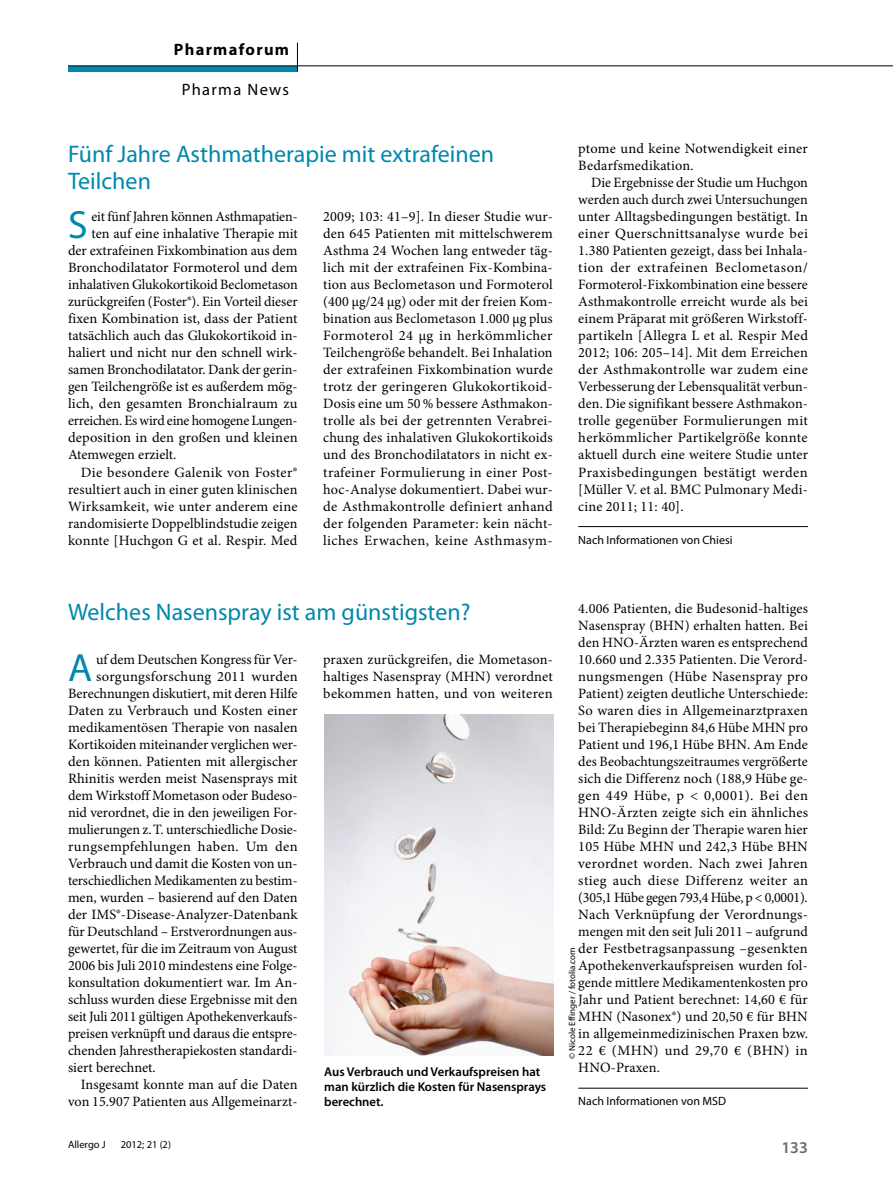
<style>
.page{position:relative;width:893px;height:1187px;background:#fff}
.page>*{position:absolute;margin:0;border:0;box-sizing:border-box;transform-origin:0 0}
.t1{font:39.45px "Myriad Pro";color:#0088ad}
.t2{font:24px/27px "Myriad Pro";color:#0088ad}
.t3{font:700 16.5px "Myriad Pro";letter-spacing:.08em;color:#000}
.t4{font:16.5px "Myriad Pro";letter-spacing:.08em;color:#000}
.t5{font:600 16.5px "Myriad Pro";color:#6e6d67}
.t6{font:14.25px/17px "Minion Pro";color:#000;text-align:justify}
.t7{font:14.25px "Minion Pro";letter-spacing:.02em;color:#000}
.t8{font:14.25px "Minion Pro";letter-spacing:.025em;color:#000}
.t9{font:14.25px "Minion Pro";letter-spacing:.03em;color:#000}
.t10{font:600 12.75px/15px "Myriad Pro";color:#000}
.t11{font:12px "Myriad Pro";color:#000}
.t12{font:10.5px "Myriad Pro";color:#000}
.t13{font:9px "Myriad Pro";color:#000}
</style>
<div class="page">
<div style="left:68px;top:66px;width:230px;height:5px;background:#0088ad"></div>
<hr style="left:68px;top:66px;width:825px;height:1px;background:#000">
<svg style="left:297px;top:43px;width:1px;height:28px"></svg>
<hr style="left:578px;top:526px;width:230px;height:1px;background:#000">
<hr style="left:578px;top:1087px;width:230px;height:1px;background:#000">
<img style="left:324px;top:714px;width:230px;height:340px">
<p class="t3" style="left:174px;top:39px;width:117px">Pharmaforum</p>
<p class="t4" style="left:182px;top:79px;width:109px">Pharma News</p>
<h2 class="t2" style="left:68px;top:140px;width:428px">Fünf Jahre Asthmatherapie mit extrafeinen<br>Teilchen</h2>
<h1 class="t1" style="left:68px;top:201px;width:21px">S</h1>
<p class="t6" style="left:91px;top:208px;width:208px">eit fünf Jahren können Asthmapatien-</p>
<p class="t6" style="left:91px;top:225px;width:208px">ten auf eine inhalative Therapie mit</p>
<p class="t6" style="left:68px;top:242px;width:231px">der extrafeinen Fixkombination aus dem</p>
<p class="t6" style="left:68px;top:259px;width:231px">Bronchodilatator Formoterol und dem</p>
<p class="t6" style="left:68px;top:276px;width:231px">inhalativen Glukokortikoid Beclometason</p>
<p class="t6" style="left:68px;top:293px;width:231px">zurückgreifen (Foster®). Ein Vorteil dieser</p>
<p class="t6" style="left:68px;top:310px;width:231px">fixen Kombination ist, dass der Patient</p>
<p class="t6" style="left:68px;top:327px;width:231px">tatsächlich auch das Glukokortikoid in-</p>
<p class="t6" style="left:68px;top:344px;width:231px">haliert und nicht nur den schnell wirk-</p>
<p class="t6" style="left:68px;top:361px;width:231px">samen Bronchodilatator. Dank der gerin-</p>
<p class="t6" style="left:68px;top:378px;width:231px">gen Teilchengröße ist es außerdem mög-</p>
<p class="t6" style="left:68px;top:395px;width:231px">lich, den gesamten Bronchialraum zu</p>
<p class="t6" style="left:68px;top:412px;width:231px">erreichen. Es wird eine homogene Lungen-</p>
<p class="t6" style="left:68px;top:429px;width:231px">deposition in den großen und kleinen</p>
<p class="t6" style="left:68px;top:446px;width:110px">Atemwegen erzielt.</p>
<p class="t8" style="left:81px;top:462px;width:218px">Die besondere Galenik von Foster®</p>
<p class="t6" style="left:68px;top:480px;width:231px">resultiert auch in einer guten klinischen</p>
<p class="t7" style="left:68px;top:496px;width:231px">Wirksamkeit, wie unter anderem eine</p>
<p class="t6" style="left:68px;top:514px;width:231px">randomisierte Doppelblindstudie zeigen</p>
<p class="t6" style="left:68px;top:531px;width:231px">konnte [Huchgon G et al. Respir. Med</p>
<p class="t6" style="left:323px;top:208px;width:231px">2009; 103: 41–9]. In dieser Studie wur&shy;den 645 Patienten mit mittelschwerem Asthma 24 Wochen lang entweder täg&shy;lich mit der extrafeinen Fix-Kombina&shy;tion aus Beclometason und Formoterol (400 μg/24 μg) oder mit der freien Kom&shy;bination aus Beclometason 1.000 μg plus Formoterol 24 μg in herkömmlicher Teilchengröße behandelt. Bei Inhalation der extrafeinen Fixkombination wurde trotz der geringeren Glukokortikoid-Dosis eine um 50% bessere Asthmakon&shy;trolle als bei der getrennten Verabrei&shy;chung des inhalativen Glukokortikoids und des Bronchodilatators in nicht ex&shy;trafeiner Formulierung in einer Post&shy;hoc-Analyse dokumentiert. Dabei wur&shy;de Asthmakontrolle definiert anhand der folgenden Parameter: kein nächt&shy;liches Erwachen, keine Asthmasym-</p>
<p class="t6" style="left:578px;top:140px;width:231px">ptome und keine Notwendigkeit einer<br>Bedarfsmedikation.</p>
<p class="t6" style="left:578px;top:174px;width:231px;text-indent:13px">Die Ergebnisse der Studie um Huchgon werden auch durch zwei Untersuchungen unter Alltagsbedingungen bestätigt. In einer Querschnittsanalyse wurde bei 1.380 Patienten gezeigt, dass bei Inhala&shy;tion der extrafeinen Beclometason/ Formoterol-Fixkombination eine bessere Asthmakontrolle erreicht wurde als bei einem Präparat mit größeren Wirkstoff&shy;partikeln [Allegra L et al. Respir Med 2012; 106: 205–14]. Mit dem Erreichen der Asthmakontrolle war zudem eine Verbesserung der Lebensqualität verbun&shy;den. Die signifikant bessere Asthmakon&shy;trolle gegenüber Formulierungen mit herkömmlicher Partikelgröße konnte aktuell durch eine weitere Studie unter Praxisbedingungen bestätigt werden [Müller V. et al. BMC Pulmonary Medi&shy;cine 2011; 11: 40].</p>
<p class="t11" style="left:578px;top:532px;width:156px">Nach Informationen von Chiesi</p>
<h2 class="t2" style="left:68px;top:598px;width:404px">Welches Nasenspray ist am günstigsten?</h2>
<h1 class="t1" style="left:68px;top:643px;width:26px">A</h1>
<p class="t6" style="left:96px;top:650px;width:203px">uf dem Deutschen Kongress für Ver-</p>
<p class="t7" style="left:96px;top:666px;width:203px">sorgungsforschung 2011 wurden</p>
<p class="t6" style="left:68px;top:684px;width:231px">Berechnungen diskutiert, mit deren Hilfe</p>
<p class="t6" style="left:68px;top:701px;width:231px">Daten zu Verbrauch und Kosten einer</p>
<p class="t6" style="left:68px;top:718px;width:231px">medikamentösen Therapie von nasalen</p>
<p class="t6" style="left:68px;top:735px;width:231px">Kortikoiden miteinander verglichen wer-</p>
<p class="t6" style="left:68px;top:752px;width:231px">den können. Patienten mit allergischer</p>
<p class="t6" style="left:68px;top:769px;width:231px">Rhinitis werden meist Nasensprays mit</p>
<p class="t6" style="left:68px;top:786px;width:231px">dem Wirkstoff Mometason oder Budeso-</p>
<p class="t6" style="left:68px;top:803px;width:231px">nid verordnet, die in den jeweiligen For-</p>
<p class="t6" style="left:68px;top:820px;width:231px">mulierungen z.T. unterschiedliche Dosie-</p>
<p class="t9" style="left:68px;top:836px;width:231px">rungsempfehlungen haben. Um den</p>
<p class="t6" style="left:68px;top:854px;width:231px">Verbrauch und damit die Kosten von un-</p>
<p class="t6" style="left:68px;top:871px;width:231px">terschiedlichen Medikamenten zu bestim-</p>
<p class="t6" style="left:68px;top:888px;width:231px">men, wurden – basierend auf den Daten</p>
<p class="t6" style="left:68px;top:905px;width:231px">der IMS®-Disease-Analyzer-Datenbank</p>
<p class="t6" style="left:68px;top:922px;width:231px">für Deutschland – Erstverordnungen aus-</p>
<p class="t6" style="left:68px;top:939px;width:231px">gewertet, für die im Zeitraum von August</p>
<p class="t6" style="left:68px;top:956px;width:231px">2006 bis Juli 2010 mindestens eine Folge-</p>
<p class="t6" style="left:68px;top:973px;width:231px">konsultation dokumentiert war. Im An-</p>
<p class="t6" style="left:68px;top:991px;width:231px">schluss wurden diese Ergebnisse mit den</p>
<p class="t6" style="left:68px;top:1008px;width:231px">seit Juli 2011 gültigen Apothekenverkaufs-</p>
<p class="t6" style="left:68px;top:1025px;width:231px">preisen verknüpft und daraus die entspre-</p>
<p class="t6" style="left:68px;top:1042px;width:231px">chenden Jahrestherapiekosten standardi-</p>
<p class="t6" style="left:68px;top:1059px;width:89px">siert berechnet.</p>
<p class="t6" style="left:81px;top:1076px;width:218px">Insgesamt konnte man auf die Daten</p>
<p class="t6" style="left:68px;top:1093px;width:231px">von 15.907 Patienten aus Allgemeinarzt-</p>
<p class="t6" style="left:323px;top:650px;width:231px">praxen zurückgreifen, die Mometason&shy;haltiges Nasenspray (MHN) verordnet bekommen hatten, und von weiteren</p>
<p class="t10" style="left:324px;top:1063px;width:224px">Aus Verbrauch und Verkaufspreisen hat man kürzlich die Kosten für Nasensprays berechnet.</p>
<p class="t6" style="left:578px;top:599px;width:231px">4.006 Patienten, die Budesonid-haltiges Nasenspray (BHN) erhalten hatten. Bei den HNO-Ärzten waren es entsprechend 10.660 und 2.335 Patienten. Die Verord&shy;nungsmengen (Hübe Nasenspray pro Patient) zeigten deutliche Unterschiede:<br>So waren dies in Allgemeinarztpraxen bei Therapiebeginn 84,6 Hübe MHN pro Patient und 196,1 Hübe BHN. Am Ende des Beobachtungszeitraumes vergrößerte sich die Differenz noch (188,9 Hübe ge&shy;gen 449 Hübe, p &lt; 0,0001). Bei den HNO-Ärzten zeigte sich ein ähnliches Bild: Zu Beginn der Therapie waren hier 105 Hübe MHN und 242,3 Hübe BHN verordnet worden. Nach zwei Jahren stieg auch diese Differenz weiter an (305,1 Hübe gegen 793,4 Hübe, p &lt; 0,0001).<br>Nach Verknüpfung der Verordnungs&shy;mengen mit den seit Juli 2011 – aufgrund der Festbetragsanpassung –gesenkten Apothekenverkaufspreisen wurden fol&shy;gende mittlere Medikamentenkosten pro Jahr und Patient berechnet: 14,60 € für MHN (Nasonex®) und 20,50 € für BHN in allgemeinmedizinischen Praxen bzw.<br>22 € (MHN) und 29,70 € (BHN) in HNO-Praxen.</p>
<p class="t11" style="left:578px;top:1093px;width:149px">Nach Informationen von MSD</p>
<p class="t13" style="left:567px;top:1059px;width:113px;rotate:-90deg">© Nicole Effinger / fotolia.com</p>
<p class="t12" style="left:68px;top:1137px;width:39px">Allergo J</p>
<p class="t12" style="left:121px;top:1137px;width:52px">2012; 21 (2)</p>
<p class="t5" style="left:781px;top:1136px;width:28px">133</p>
</div>
